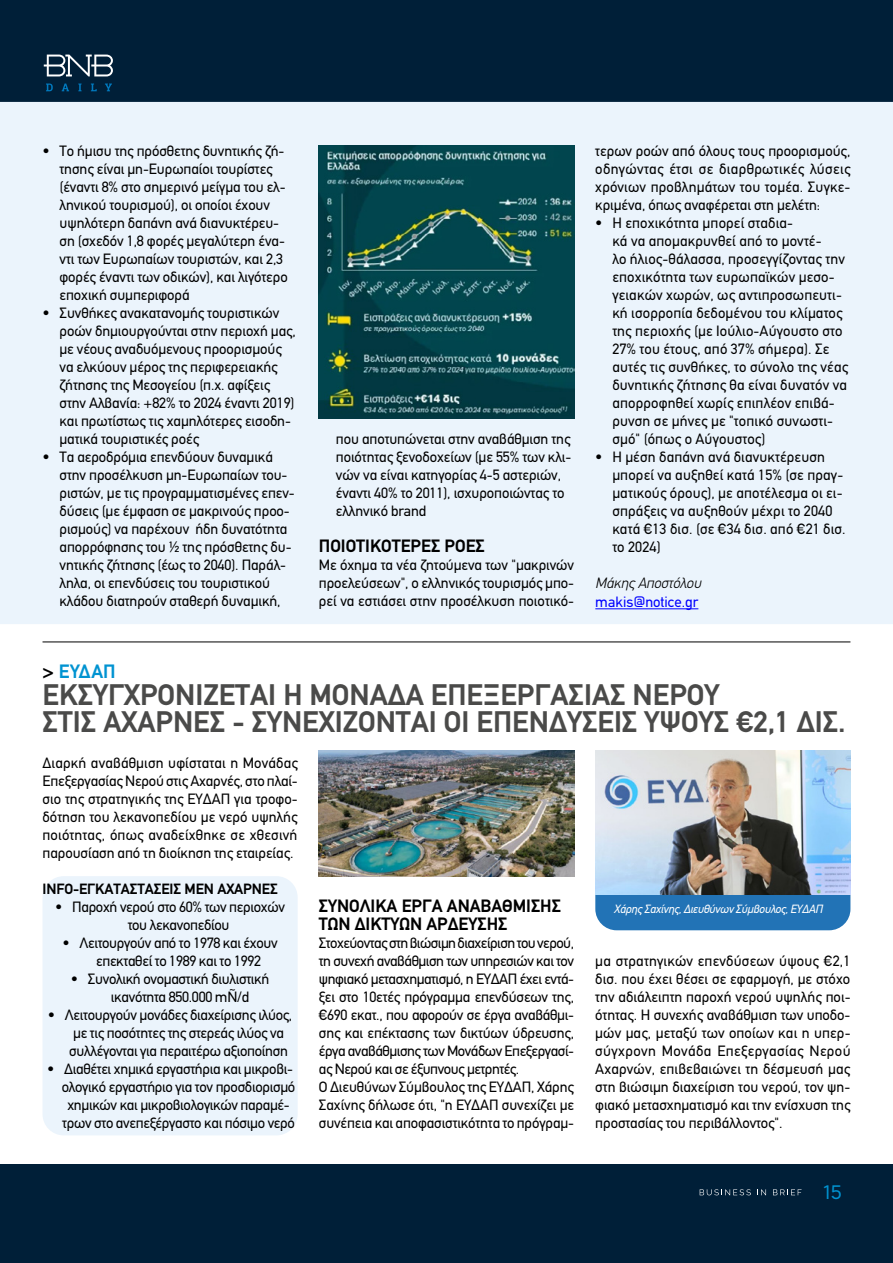
<style>
.page{position:relative;width:893px;height:1263px;background:#fff}
.page>*{position:absolute;margin:0;border:0;box-sizing:border-box;transform-origin:0 0}
.t1{font:700 30px/27px "PF Din Text";color:#4a4a49}
.t2{font:700 19.5px "PF Din Text";letter-spacing:.025em;color:#0093d1}
.t3{font:19.5px "CF Asty Std";color:#0093d1}
.t4{font:700 18px/18px "PF Din Text";color:#000}
.t5{font:15px/18px "PF Din Text";letter-spacing:-.005em;color:#000}
.t6{font:700 15px "PF Din Text";letter-spacing:-.005em;color:#000}
.t7{font:15px "PF Din Text";color:#00f}
.t8{font:italic 300 15px "PF Din Text";letter-spacing:-.005em;color:#000}
.t9{font:italic 12px "PF Din Text";letter-spacing:-.02em;color:#fff}
.s1{color:#000}
</style>
<div class="page">
<div style="left:0;top:0;width:893px;height:102px;background:#001f38"></div>
<svg style="left:46px;top:84px;width:7px;height:7px"></svg>
<svg style="left:62px;top:84px;width:7px;height:7px"></svg>
<svg style="left:78px;top:84px;width:4px;height:7px"></svg>
<svg style="left:91px;top:84px;width:6px;height:7px"></svg>
<svg style="left:105px;top:84px;width:7px;height:7px"></svg>
<svg style="left:44px;top:55px;width:69px;height:21px"></svg>
<div style="left:0;top:1164px;width:893px;height:99px;background:#001f38"></div>
<svg style="left:700px;top:1189px;width:51px;height:6px"></svg>
<svg style="left:757px;top:1189px;width:9px;height:6px"></svg>
<svg style="left:773px;top:1189px;width:28px;height:6px"></svg>
<div style="left:43px;top:876px;width:255px;height:259px;background:#ebf4fc;border-radius:21px"></div>
<div style="left:0;top:102px;width:893px;height:522px;background:#ebf4fc"></div>
<hr style="left:43px;top:642px;width:807px;height:1px;background:#000">
<hr style="left:595px;top:608px;width:103px;height:1px;background:#00f">
<img style="left:319px;top:146px;width:255px;height:272px">
<img style="left:319px;top:750px;width:255px;height:126px">
<div style="left:595px;top:750px;width:255px;height:180px;background:#2273b6;border-radius:21px"></div>
<img style="left:595px;top:750px;width:255px;height:144px">
<p class="t5" style="left:60px;top:142px;width:230px;text-indent:-17px">• Το ήμισυ της πρόσθετης δυνητικής ζή&shy;τησης είναι μη-Ευρωπαίοι τουρίστες (έναντι 8% στο σημερινό μείγμα του ελ&shy;ληνικού τουρισμού), οι οποίοι έχουν υψηλότερη δαπάνη ανά διανυκτέρευ&shy;ση (σχεδόν 1,8 φορές μεγαλύτερη ένα&shy;ντι των Ευρωπαίων τουριστών, και 2,3 φορές έναντι των οδικών), και λιγότερο εποχική συμπεριφορά</p>
<p class="t5" style="left:60px;top:304px;width:238px;text-indent:-17px">• Συνθήκες ανακατανομής τουριστικών ροών δημιουργούνται στην περιοχή μας, με νέους αναδυόμενους προορισμούς να ελκύουν μέρος της περιφερειακής ζήτησης της Μεσογείου (π.χ. αφίξεις στην Αλβανία: +82% το 2024 έναντι 2019) και πρωτίστως τις χαμηλότερες εισοδη&shy;ματικά τουριστικές ροές</p>
<p class="t5" style="left:60px;top:448px;width:237px;text-indent:-17px">• Τα αεροδρόμια επενδύουν δυναμικά στην προσέλκυση μη-Ευρωπαίων του&shy;ριστών, με τις προγραμματισμένες επεν&shy;δύσεις (με έμφαση σε μακρινούς προο&shy;ρισμούς) να παρέχουν ήδη δυνατότητα απορρόφησης του ½ της πρόσθετης δυ&shy;νητικής ζήτησης (έως το 2040). Παράλ&shy;ληλα, οι επενδύσεις του τουριστικού κλάδου διατηρούν σταθερή δυναμική,</p>
<p class="t5" style="left:336px;top:430px;width:237px">που αποτυπώνεται στην αναβάθμιση της ποιότητας ξενοδοχείων (με 55% των κλι&shy;νών να είναι κατηγορίας 4-5 αστεριών, έναντι 40% το 2011), ισχυροποιώντας το ελληνικό brand</p>
<p class="t4" style="left:319px;top:537px;width:167px">ΠΟΙΟΤΙΚΟΤΕΡΕΣ ΡΟΕΣ</p>
<p class="t5" style="left:319px;top:556px;width:257px;text-align:justify">Με όχημα τα νέα ζητούμενα των "μακρινών προελεύσεων", ο ελληνικός τουρισμός μπο&shy;ρεί να εστιάσει στην προσέλκυση ποιοτικό-</p>
<p class="t5" style="left:595px;top:142px;width:257px;text-align:justify">τερων ροών από όλους τους προορισμούς, οδηγώντας έτσι σε διαρθρωτικές λύσεις χρόνιων προβλημάτων του τομέα. Συγκε&shy;κριμένα, όπως αναφέρεται στη μελέτη:</p>
<p class="t5" style="left:612px;top:214px;width:237px;text-indent:-17px">• Η εποχικότητα μπορεί σταδια-<br>κά να απομακρυνθεί από το μοντέ-<br>λο ήλιος-θάλασσα, προσεγγίζοντας την εποχικότητα των ευρωπαϊκών μεσο&shy;γειακών χωρών, ως αντιπροσωπευτι&shy;κή ισορροπία δεδομένου του κλίματος της περιοχής (με Ιούλιο-Αύγουστο στο 27% του έτους, από 37% σήμερα). Σε αυτές τις συνθήκες, το σύνολο της νέας δυνητικής ζήτησης θα είναι δυνατόν να απορροφηθεί χωρίς επιπλέον επιβά&shy;ρυνση σε μήνες με "τοπικό συνωστι&shy;σμό" (όπως ο Αύγουστος)</p>
<p class="t5" style="left:612px;top:448px;width:235px;text-indent:-17px">• Η μέση δαπάνη ανά διανυκτέρευση μπορεί να αυξηθεί κατά 15% (σε πραγ&shy;ματικούς όρους), με αποτέλεσμα οι ει&shy;σπράξεις να αυξηθούν μέχρι το 2040 κατά €13 δισ. (σε €34 δισ. από €21 δισ. το 2024)</p>
<p class="t8" style="left:595px;top:574px;width:107px">Μάκης Αποστόλου</p>
<p class="t7" style="left:595px;top:593px;width:105px">makis@notice.gr</p>
<h2 class="t2" style="left:43px;top:660px;width:75px"><span class="s1">&gt;</span> ΕΥΔΑΠ</h2>
<h1 class="t1" style="left:43px;top:681px;width:805px">ΕΚΣΥΓΧΡΟΝΊΖΕΤΑΙ Η ΜΟΝΆΔΑ ΕΠΕΞΕΡΓΑΣΊΑΣ ΝΕΡΟΎ<br>ΣΤΙΣ ΑΧΑΡΝΈΣ - ΣΥΝΕΧΊΖΟΝΤΑΙ ΟΙ ΕΠΕΝΔΎΣΕΙΣ ΎΨΟΥΣ €2,1 ΔΙΣ.</h1>
<p class="t5" style="left:43px;top:754px;width:257px;text-align:justify">Διαρκή αναβάθμιση υφίσταται η Μονάδας Επεξεργασίας Νερού στις Αχαρνές, στο πλαί&shy;σιο της στρατηγικής της ΕΥΔΑΠ για τροφο&shy;δότηση του λεκανοπεδίου με νερό υψηλής ποιότητας, όπως αναδείχθηκε σε χθεσινή παρουσίαση από τη διοίκηση της εταιρείας.</p>
<p class="t6" style="left:43px;top:880px;width:237px">INFO-ΕΓΚΑΤΑΣΤΑΣΕΙΣ ΜΕΝ ΑΧΑΡΝΕΣ</p>
<p class="t5" style="left:128px;top:898px;width:159px;text-indent:-73px">• Παροχή νερού στο 60% των περιοχών του λεκανοπεδίου</p>
<p class="t5" style="left:96px;top:934px;width:183px;text-indent:-34px">• Λειτουργούν από το 1978 και έχουν επεκταθεί το 1989 και το 1992</p>
<p class="t5" style="left:111px;top:970px;width:160px;text-indent:-40px">• Συνολική ονομαστική διυλιστική ικανότητα 850.000 m³/d</p>
<p class="t5" style="left:69px;top:1006px;width:224px;text-indent:-21px">• Λειτουργούν μονάδες διαχείρισης ιλύος, με τις ποσότητες της στερεάς ιλύος να συλλέγονται για περαιτέρω αξιοποίηση</p>
<p class="t5" style="left:47px;top:1060px;width:247px">• Διαθέτει χημικά εργαστήρια και μικροβι-</p>
<p class="t5" style="left:62px;top:1078px;width:235px">ολογικό εργαστήριο για τον προσδιορισμό</p>
<p class="t5" style="left:67px;top:1096px;width:224px">χημικών και μικροβιολογικών παραμέ-</p>
<p class="t5" style="left:62px;top:1114px;width:234px">τρων στο ανεπεξέργαστο και πόσιμο νερό</p>
<p class="t4" style="left:319px;top:897px;width:244px">ΣΥΝΟΛΙΚΑ ΕΡΓΑ ΑΝΑΒΑΘΜΙΣΗΣ<br>ΤΩΝ ΔΙΚΤΥΩΝ ΑΡΔΕΥΣΗΣ</p>
<p class="t5" style="left:319px;top:934px;width:257px">Στοχεύοντας στη βιώσιμη διαχείριση του νερού, τη συνεχή αναβάθμιση των υπηρεσιών και τον ψηφιακό μετασχηματισμό, η ΕΥΔΑΠ έχει εντά&shy;ξει στο 10ετές πρόγραμμα επενδύσεων της, €690 εκατ., που αφορούν σε έργα αναβάθμι&shy;σης και επέκτασης των δικτύων ύδρευσης, έργα αναβάθμισης των Μονάδων Επεξεργασί&shy;ας Νερού και σε έξυπνους μετρητές.<br>Ο Διευθύνων Σύμβουλος της ΕΥΔΑΠ, Χάρης Σαχίνης δήλωσε ότι, "η ΕΥΔΑΠ συνεχίζει με συνέπεια και αποφασιστικότητα το πρόγραμ-</p>
<p class="t9" style="left:614px;top:902px;width:210px">Χάρης Σαχίνης, Διευθύνων Σύμβουλος, ΕΥΔΑΠ</p>
<p class="t5" style="left:595px;top:952px;width:257px;text-align:justify">μα στρατηγικών επενδύσεων ύψους €2,1 δισ. που έχει θέσει σε εφαρμογή, με στόχο την αδιάλειπτη παροχή νερού υψηλής ποι&shy;ότητας. Η συνεχής αναβάθμιση των υποδο&shy;μών μας, μεταξύ των οποίων και η υπερ&shy;σύγχρονη Μονάδα Επεξεργασίας Νερού Αχαρνών, επιβεβαιώνει τη δέσμευσή μας στη βιώσιμη διαχείριση του νερού, τον ψη&shy;φιακό μετασχηματισμό και την ενίσχυση της προστασίας του περιβάλλοντος".</p>
<h2 class="t3" style="left:823px;top:1181px;width:20px">15</h2>
</div>
